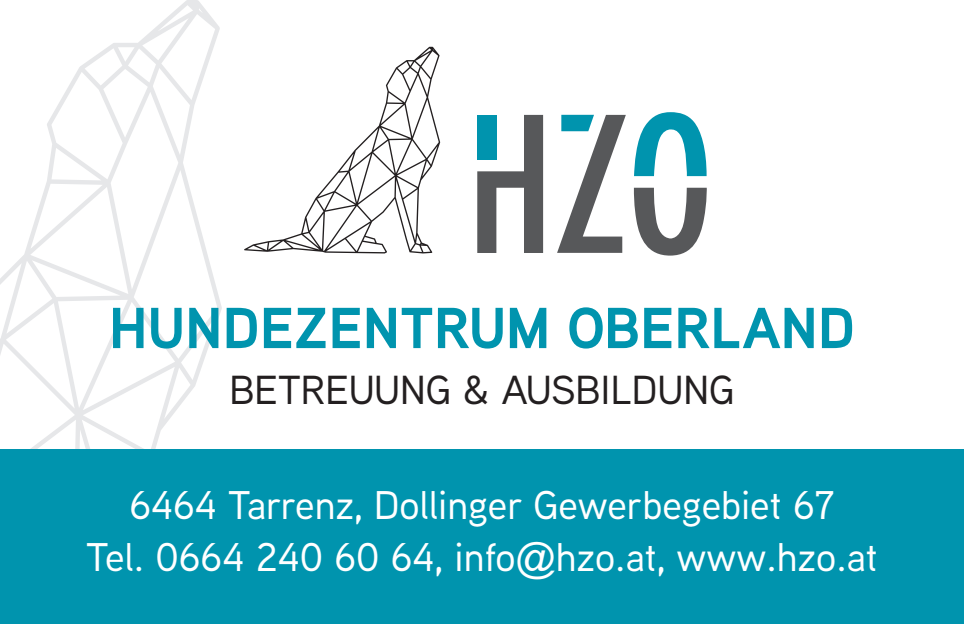
<style>
.page{position:relative;width:964px;height:624px;background:#fff}
.page>*{position:absolute;margin:0;border:0;box-sizing:border-box;transform-origin:0 0}
.t1{font:700 57.6px "Aaux Next";color:#0094ae}
.t2{font:500 40.4px "Aaux Next";color:#231f20}
.t3{font:500 40px/52px "Aaux Next";color:#fff;text-align:center}
.s1{font-family:"Gill Alt One";font-weight:400}
</style>
<div class="page">
<svg style="left:0;top:0;width:222px;height:449px"></svg>
<div style="left:0;top:449px;width:964px;height:175px;background:#0094ae"></div>
<svg style="left:244px;top:47px;width:196px;height:206px"></svg>
<svg style="left:557px;top:115px;width:69px;height:138px"></svg>
<svg style="left:477px;top:115px;width:66px;height:138px"></svg>
<svg style="left:634px;top:112px;width:72px;height:64px"></svg>
<svg style="left:634px;top:188px;width:73px;height:68px"></svg>
<h1 class="t1" style="left:109px;top:287px;width:747px">HUNDEZENTRUM OBERLAND</h1>
<p class="t2" style="left:229px;top:362px;width:506px">BETREUUNG &amp; AUSBILDUNG</p>
<p class="t3" style="left:86px;top:478px;width:793px">6464 Tarrenz, Dollinger Gewerbegebiet 67<br>Tel. 0664 240 60 64, info<span class="s1">@</span>hzo.at, www.hzo.at</p>
</div>
